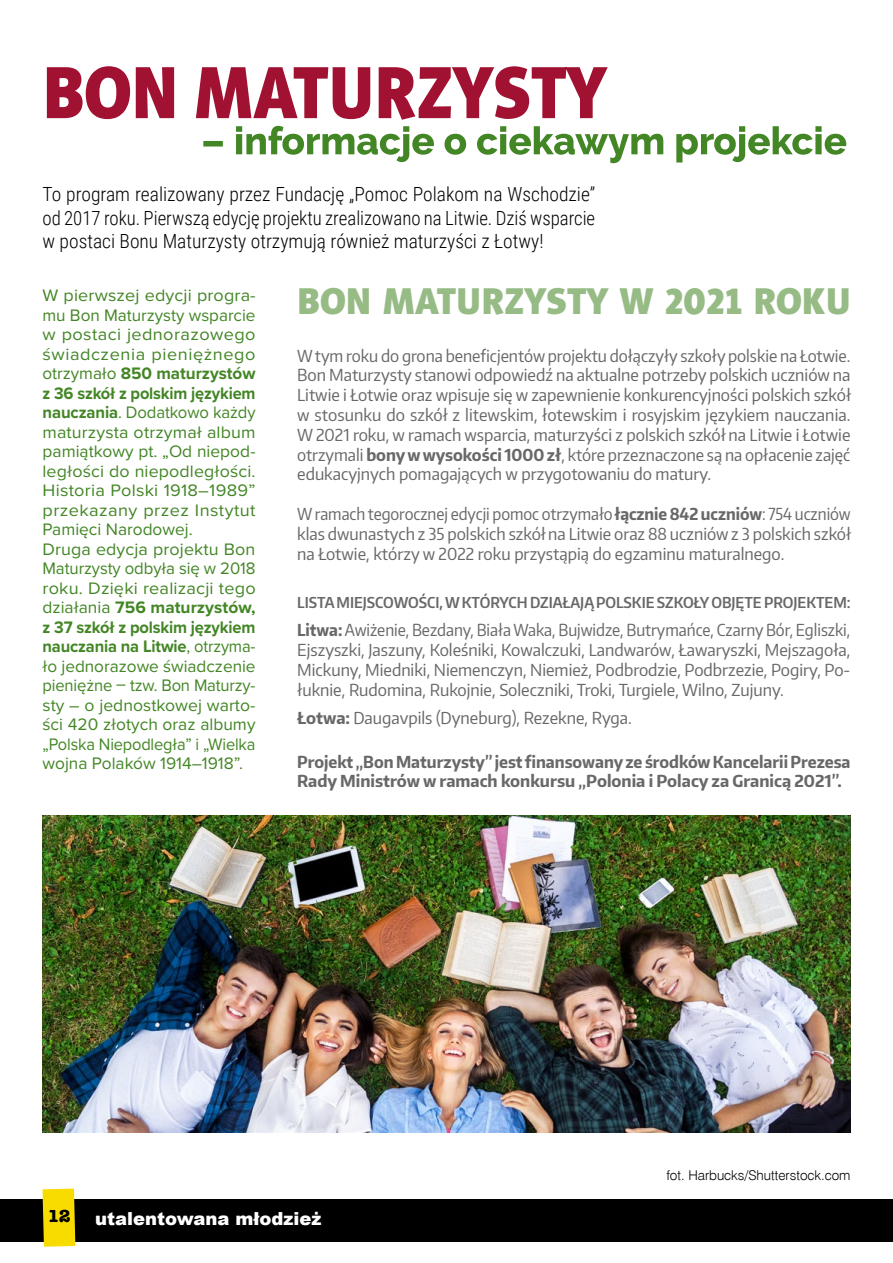
<style>
.page{position:relative;width:893px;height:1263px;background:#fff}
.page>*{position:absolute;margin:0;border:0;box-sizing:border-box;transform-origin:0 0}
.t1{font:37.5px "Naomi Sans EFNTT Black";color:#96bb85}
.t2{font:300 19.5px/23.4px "Roboto Condensed";color:#000;text-align:justify}
.t3{font:900 18px "Arial";color:#fff}
.t4{font:700 18px "American Typewriter";color:#000}
.t5{font:17.25px/19.5px "Proxima Nova";letter-spacing:.005em;color:#438625;scale:1.04 1}
.t6{font:16.5px/19.8px "Encode Sans Narrow";color:#686868;text-align:justify}
.t7{font:16.5px/19.8px "Encode Sans Narrow";color:#686868;text-align:justify;scale:.96 1}
.t8{font:16.5px/19.8px "Encode Sans Narrow";color:#686868;text-align:justify;scale:.95 1}
.t9{font:700 16.5px/19.8px "Encode Sans Narrow";color:#686868}
.t10{font:600 15px "Encode Sans Narrow";color:#686868}
.t11{font:13.5px "Swis 721 Lt EU";color:#000}
.s1{font-weight:700}
</style>
<div class="page">
<img style="left:43px;top:815px;width:807px;height:317px">
<svg style="left:47px;top:66px;width:561px;height:54px"></svg>
<svg style="left:203px;top:126px;width:643px;height:37px"></svg>
<div style="left:0;top:1199px;width:893px;height:43px;background:#000"></div>
<svg style="left:43px;top:1188px;width:32px;height:59px"></svg>
<p class="t2" style="left:43px;top:182px;width:554px">To program realizowany przez Fundację „Pomoc Polakom na Wschodzie” od 2017 roku. Pierwszą edycję projektu zrealizowano na Litwie. Dziś wsparcie w postaci Bonu Maturzysty otrzymują również maturzyści z Łotwy!</p>
<p class="t5" style="left:43px;top:285px;width:206px">W pierwszej edycji progra&shy;mu Bon Maturzysty wsparcie w postaci jednorazowego świadczenia pieniężnego otrzymało <span class="s1">850 maturzystów z 36 szkół z polskim językiem nauczania</span>. Dodatkowo każdy maturzysta otrzymał album pamiątkowy pt. „Od niepod&shy;ległości do niepodległości.<br>Historia Polski 1918–1989” przekazany przez Instytut<br>Pamięci Narodowej.<br>Druga edycja projektu Bon<br>Maturzysty odbyła się w 2018 roku. Dzięki realizacji tego działania <span class="s1">756 maturzystów, z 37 szkół z polskim językiem nauczania na Litwie</span>, otrzyma&shy;ło jednorazowe świadczenie pieniężne – tzw. Bon Maturzy&shy;sty – o jednostkowej warto&shy;ści 420 złotych oraz albumy „Polska Niepodległa” i „Wielka wojna Polaków 1914–1918”.</p>
<h1 class="t1" style="left:297px;top:278px;width:555px">BON MATURZYSTY W 2021 ROKU</h1>
<p class="t6" style="left:297px;top:345px;width:555px">W tym roku do grona beneficjentów projektu dołączyły szkoły polskie na Łotwie.<br>Bon Maturzysty stanowi odpowiedź na aktualne potrzeby polskich uczniów na Litwie i Łotwie oraz wpisuje się w zapewnienie konkurencyjności polskich szkół w stosunku do szkół z litewskim, łotewskim i rosyjskim językiem nauczania.<br>W 2021 roku, w ramach wsparcia, maturzyści z polskich szkół na Litwie i Łotwie otrzymali <span class="s1">bony w wysokości 1000 zł</span>, które przeznaczone są na opłacenie zajęć edukacyjnych pomagających w przygotowaniu do matury.</p>
<p class="t8" style="left:297px;top:503px;width:585px">W ramach tegorocznej edycji pomoc otrzymało <span class="s1">łącznie 842 uczniów</span>: 754 uczniów klas dwunastych z 35 polskich szkół na Litwie oraz 88 uczniów z 3 polskich szkół na Łotwie, którzy w 2022 roku przystąpią do egzaminu maturalnego.</p>
<p class="t10" style="left:297px;top:592px;width:555px">LISTA MIEJSCOWOŚCI, W KTÓRYCH DZIAŁAJĄ POLSKIE SZKOŁY OBJĘTE PROJEKTEM:</p>
<p class="t7" style="left:297px;top:619px;width:578px"><span class="s1">Litwa:</span> Awiżenie, Bezdany, Biała Waka, Bujwidze, Butrymańce, Czarny Bór, Egliszki, Ejszyszki, Jaszuny, Koleśniki, Kowalczuki, Landwarów, Ławaryszki, Mejszagoła, Mickuny, Miedniki, Niemenczyn, Niemież, Podbrodzie, Podbrzezie, Pogiry, Po&shy;łuknie, Rudomina, Rukojnie, Soleczniki, Troki, Turgiele, Wilno, Zujuny.</p>
<p class="t6" style="left:297px;top:707px;width:336px"><span class="s1">Łotwa:</span> Daugavpils (Dyneburg), Rezekne, Ryga.</p>
<p class="t9" style="left:297px;top:751px;width:555px">Projekt „Bon Maturzysty” jest finansowany ze środków Kancelarii Prezesa<br>Rady Ministrów w ramach konkursu „Polonia i Polacy za Granicą 2021”.</p>
<p class="t4" style="left:47px;top:1200px;width:25px">12</p>
<p class="t3" style="left:95px;top:1206px;width:228px">utalentowana młodzież</p>
<p class="t11" style="left:666px;top:1167px;width:186px">fot. Harbucks/Shutterstock.com</p>
</div>
